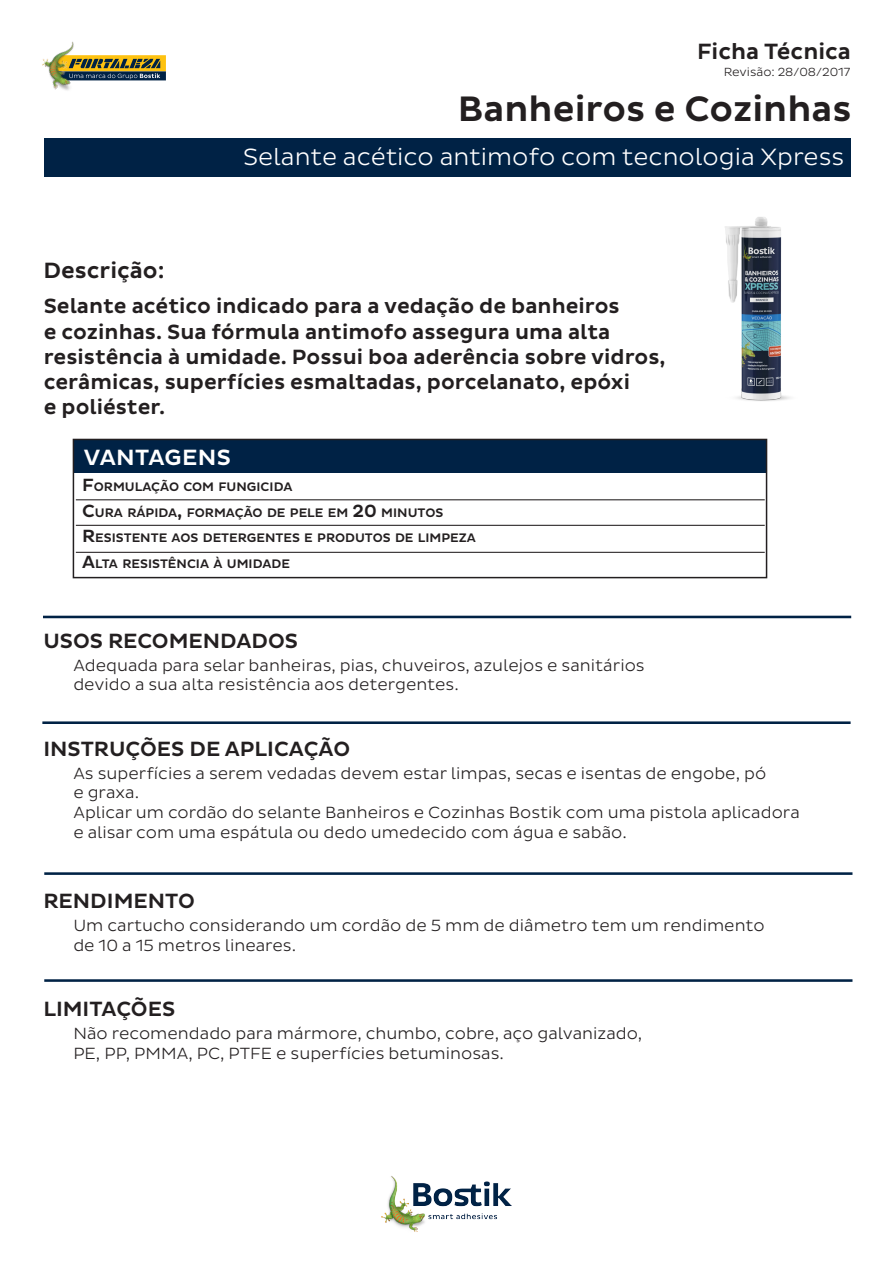
<style>
.page{position:relative;width:893px;height:1263px;background:#fff}
.page>*{position:absolute;margin:0;border:0;box-sizing:border-box;transform-origin:0 0}
.t1{font:500 36px "Bostik";color:#231f20}
.t2{font:300 24px "Bostik";color:#fff}
.t3{font:500 22.5px "Bostik";color:#231f20}
.t4{font:500 22.5px "Bostik";letter-spacing:.015em;color:#fff}
.t5{font:500 21px/25.2px "Bostik";color:#231f20}
.t6{font:300 16.5px/19.8px "Bostik";color:#231f20}
.t7{font:500 12.6px "Bostik";color:#231f20}
.t8{font:300 12px "Bostik";color:#231f20}
.s1{font-size:18px}
</style>
<div class="page">
<div style="left:44px;top:138px;width:807px;height:39px;background:#002245"></div>
<img style="left:725px;top:217px;width:65px;height:184px">
<img style="left:382px;top:1176px;width:129px;height:56px">
<div style="left:43px;top:616px;width:808px;height:2px;border:2px solid #002245"></div>
<div style="left:44px;top:872px;width:808px;height:3px;border:2px solid #002245"></div>
<div style="left:42px;top:721px;width:809px;height:3px;border:2px solid #002245"></div>
<svg style="left:99px;top:55px;width:67px;height:25px;background:#7b733a"></svg>
<img style="left:42px;top:41px;width:57px;height:49px">
<div style="left:73px;top:439px;width:693px;height:33px;background:#002245"></div>
<div style="left:73px;top:439px;width:694px;height:139px;border:2px solid #231f20"></div>
<hr style="left:76px;top:499px;width:689px;height:1px;background:#231f20">
<hr style="left:76px;top:525px;width:689px;height:1px;background:#231f20">
<div style="left:44px;top:979px;width:808px;height:3px;border:2px solid #002245"></div>
<hr style="left:76px;top:552px;width:689px;height:1px;background:#231f20">
<p class="t3" style="left:697px;top:38px;width:155px">Ficha Técnica</p>
<p class="t1" style="left:458px;top:88px;width:395px">Banheiros e Cozinhas</p>
<p class="t8" style="left:724px;top:65px;width:128px">Revisão: 28/08/2017</p>
<p class="t2" style="left:243px;top:143px;width:603px">Selante acético antimofo com tecnologia Xpress</p>
<p class="t3" style="left:43px;top:257px;width:123px">Descrição:</p>
<p class="t5" style="left:44px;top:294px;width:577px">Selante acético indicado para a vedação de banheiros</p>
<p class="t5" style="left:44px;top:319px;width:568px">e cozinhas. Sua fórmula antimofo assegura uma alta</p>
<p class="t5" style="left:44px;top:345px;width:623px">resistência à umidade. Possui boa aderência sobre vidros, cerâmicas, superfícies esmaltadas, porcelanato, epóxi</p>
<p class="t5" style="left:44px;top:395px;width:123px">e poliéster.</p>
<p class="t4" style="left:84px;top:444px;width:148px">VANTAGENS</p>
<p class="t7" style="left:82px;top:480px;width:212px"><span class="s1">F</span>ORMULAÇÃO COM FUNGICIDA</p>
<p class="t7" style="left:82px;top:505px;width:363px"><span class="s1">C</span>URA RÁPIDA<span class="s1">,</span> FORMAÇÃO DE PELE EM <span class="s1">20</span> MINUTOS</p>
<p class="t7" style="left:82px;top:531px;width:395px"><span class="s1">R</span>ESISTENTE AOS DETERGENTES E PRODUTOS DE LIMPEZA</p>
<p class="t7" style="left:82px;top:556px;width:209px"><span class="s1">A</span>LTA RESISTÊNCIA À UMIDADE</p>
<p class="t5" style="left:43px;top:629px;width:256px">USOS RECOMENDADOS</p>
<p class="t6" style="left:73px;top:655px;width:573px">Adequada para selar banheiras, pias, chuveiros, azulejos e sanitários</p>
<p class="t6" style="left:73px;top:675px;width:387px">devido a sua alta resistência aos detergentes.</p>
<p class="t5" style="left:43px;top:736px;width:308px">INSTRUÇÕES DE APLICAÇÃO</p>
<p class="t6" style="left:73px;top:763px;width:694px">As superfícies a serem vedadas devem estar limpas, secas e isentas de engobe, pó</p>
<p class="t6" style="left:73px;top:783px;width:67px">e graxa.</p>
<p class="t6" style="left:73px;top:803px;width:728px">Aplicar um cordão do selante Banheiros e Cozinhas Bostik com uma pistola aplicadora</p>
<p class="t6" style="left:73px;top:823px;width:555px">e alisar com uma espátula ou dedo umedecido com água e sabão.</p>
<p class="t5" style="left:43px;top:889px;width:153px">RENDIMENTO</p>
<p class="t6" style="left:73px;top:915px;width:693px">Um cartucho considerando um cordão de 5 mm de diâmetro tem um rendimento</p>
<p class="t6" style="left:73px;top:935px;width:224px">de 10 a 15 metros lineares.</p>
<p class="t5" style="left:43px;top:997px;width:133px">LIMITAÇÕES</p>
<p class="t6" style="left:73px;top:1024px;width:571px">Não recomendado para mármore, chumbo, cobre, aço galvanizado,<br>PE, PP, PMMA, PC, PTFE e superfícies betuminosas.</p>
</div>
